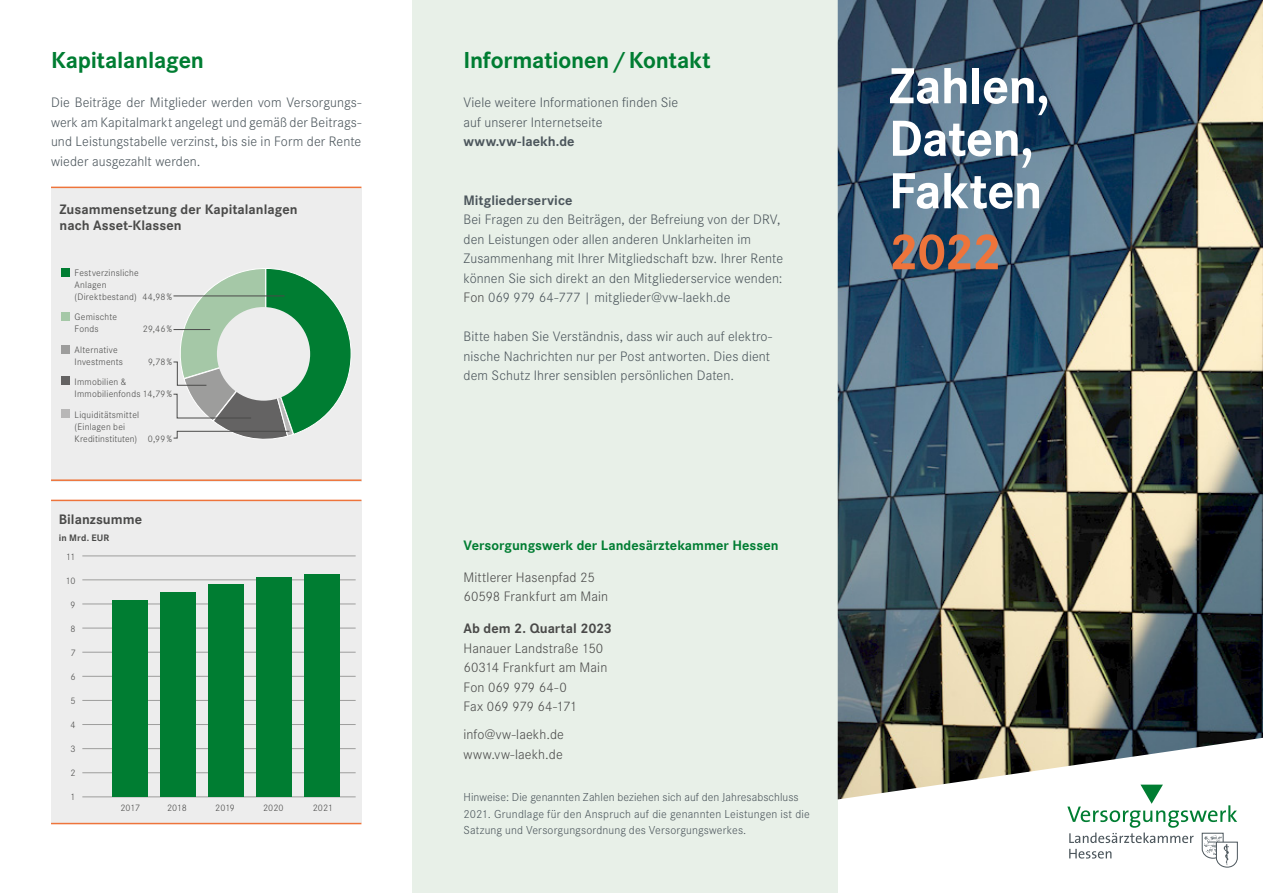
<style>
.page{position:relative;width:1263px;height:893px;background:#fff}
.page>*{position:absolute;margin:0;border:0;box-sizing:border-box;transform-origin:0 0}
.t1{font:700 52.5px/52.5px "Corporate S";letter-spacing:-.015em;color:#fff}
.t2{font:700 52.5px "Corporate S";color:#ee743b}
.t3{font:700 24px "Corporate S";letter-spacing:-.01em;color:#007d32}
.t4{font:300 14.25px/19.5px "Corporate S";letter-spacing:.005em;color:#4c565c}
.t5{font:300 14.25px/19.5px "Corporate S";letter-spacing:.005em;color:#4a4a49}
.t6{font:700 14.25px/16.5px "Corporate S";color:#4a4a49}
.t7{font:700 14.25px "Corporate S";letter-spacing:.005em;color:#007d32}
.t8{font:700 14.25px "Corporate S";letter-spacing:.005em;color:#4c565c}
.t9{font:300 12px/16.5px "Corporate S";letter-spacing:.01em;color:#4c565c}
.t10{font:300 9.75px/12px "Corporate S";letter-spacing:.02em;color:#4a4a49}
.t11{font:700 9.75px "Corporate S";letter-spacing:.01em;color:#4a4a49}
.s1{color:#4a4a49}
</style>
<div class="page">
<svg style="left:1067px;top:799px;width:170px;height:68px"></svg>
<img style="left:1224px;top:844px;width:6px;height:22px">
<div style="left:412px;top:0;width:426px;height:893px;background:#e8f0e8"></div>
<div style="left:51px;top:501px;width:310px;height:322px;background:#ededed"></div>
<hr style="left:82px;top:796px;width:274px;height:1px;background:#9d9d9c">
<hr style="left:51px;top:823px;width:310px;height:1px;background:#ee743b">
<hr style="left:51px;top:500px;width:310px;height:1px;background:#ee743b">
<div style="left:51px;top:188px;width:310px;height:293px;background:#ededed"></div>
<hr style="left:51px;top:479px;width:310px;height:2px;background:#ee743b">
<hr style="left:51px;top:187px;width:310px;height:1px;background:#ee743b">
<div style="left:61px;top:268px;width:9px;height:9px;background:#007d32"></div>
<div style="left:61px;top:313px;width:9px;height:8px;background:#a5c8a7"></div>
<div style="left:61px;top:345px;width:9px;height:9px;background:#9d9d9c"></div>
<div style="left:61px;top:377px;width:9px;height:8px;background:#646363"></div>
<div style="left:61px;top:409px;width:9px;height:9px;background:#b8b7b7"></div>
<img style="left:838px;top:0;width:425px;height:799px">
<hr style="left:82px;top:579px;width:274px;height:1px;background:#9d9d9c">
<hr style="left:82px;top:604px;width:274px;height:1px;background:#9d9d9c">
<hr style="left:82px;top:556px;width:274px;height:1px;background:#9d9d9c">
<hr style="left:82px;top:628px;width:274px;height:1px;background:#9d9d9c">
<hr style="left:82px;top:652px;width:274px;height:1px;background:#9d9d9c">
<hr style="left:82px;top:676px;width:274px;height:1px;background:#9d9d9c">
<hr style="left:82px;top:700px;width:274px;height:1px;background:#9d9d9c">
<hr style="left:82px;top:724px;width:274px;height:1px;background:#9d9d9c">
<hr style="left:82px;top:748px;width:274px;height:1px;background:#9d9d9c">
<hr style="left:82px;top:772px;width:274px;height:1px;background:#9d9d9c">
<div style="left:305px;top:574px;width:35px;height:222px;background:#007d32"></div>
<div style="left:112px;top:600px;width:35px;height:196px;background:#007d32"></div>
<div style="left:160px;top:592px;width:35px;height:204px;background:#007d32"></div>
<div style="left:209px;top:584px;width:35px;height:212px;background:#007d32"></div>
<div style="left:257px;top:577px;width:35px;height:219px;background:#007d32"></div>
<svg style="left:173px;top:268px;width:178px;height:171px"></svg>
<h2 class="t3" style="left:51px;top:43px;width:155px">Kapitalanlagen</h2>
<p class="t4" style="left:51px;top:92px;width:312px;text-align:justify">Die Beiträge der Mitglieder werden vom Versorgungs&shy;werk am Kapitalmarkt angelegt und gemäß der Beitrags&shy;und Leistungstabelle verzinst, bis sie in Form der Rente wieder ausgezahlt werden.</p>
<p class="t6" style="left:60px;top:200px;width:240px">Zusammensetzung der Kapitalanlagen nach Asset-Klassen</p>
<p class="t10" style="left:75px;top:266px;width:99px">Festverzinsliche<br>Anlagen<br>(Direktbestand) 44,98 %</p>
<p class="t10" style="left:75px;top:310px;width:44px">Gemischte<br>Fonds</p>
<p class="t10" style="left:143px;top:322px;width:30px">29,46 %</p>
<p class="t10" style="left:75px;top:343px;width:50px">Alternative<br>Investments</p>
<p class="t10" style="left:148px;top:355px;width:25px">9,78 %</p>
<p class="t10" style="left:75px;top:375px;width:99px">Immobilien &amp;<br>Immobilienfonds 14,79 %</p>
<p class="t10" style="left:75px;top:408px;width:99px">Liquiditätsmittel (Einlagen bei<br>Kreditinstituten) 0,99 %</p>
<p class="t6" style="left:59px;top:510px;width:85px">Bilanzsumme</p>
<p class="t11" style="left:59px;top:531px;width:52px">in Mrd. EUR</p>
<p class="t10" style="left:66px;top:550px;width:11px">11</p>
<p class="t10" style="left:66px;top:574px;width:11px">10</p>
<p class="t10" style="left:71px;top:598px;width:7px">9</p>
<p class="t10" style="left:71px;top:622px;width:7px">8</p>
<p class="t10" style="left:71px;top:646px;width:7px">7</p>
<p class="t10" style="left:71px;top:670px;width:7px">6</p>
<p class="t10" style="left:71px;top:694px;width:7px">5</p>
<p class="t10" style="left:71px;top:718px;width:7px">4</p>
<p class="t10" style="left:71px;top:742px;width:7px">3</p>
<p class="t10" style="left:71px;top:766px;width:7px">2</p>
<p class="t10" style="left:71px;top:790px;width:7px">1</p>
<p class="t10" style="left:120px;top:801px;width:21px">2017</p>
<p class="t10" style="left:167px;top:801px;width:21px">2018</p>
<p class="t10" style="left:215px;top:801px;width:21px">2019</p>
<p class="t10" style="left:263px;top:801px;width:22px">2020</p>
<p class="t10" style="left:313px;top:801px;width:22px">2021</p>
<h2 class="t3" style="left:463px;top:43px;width:249px">Informationen / Kontakt</h2>
<p class="t4" style="left:463px;top:92px;width:216px">Viele weitere Informationen finden Sie auf unserer Internetseite</p>
<p class="t8" style="left:463px;top:131px;width:112px">www.vw-laekh.de</p>
<p class="t8" style="left:463px;top:190px;width:111px">Mitgliederservice</p>
<p class="t4" style="left:463px;top:209px;width:321px">Bei Fragen zu den Beiträgen, der Befreiung von der DRV, den Leistungen oder allen anderen Unklarheiten im Zusammenhang mit Ihrer Mitgliedschaft bzw. Ihrer Rente können Sie sich direkt an den Mitgliederservice wenden:<br><span class="s1">Fon</span> 069 979 64-777 | mitglieder@vw-laekh.de</p>
<p class="t4" style="left:463px;top:326px;width:310px">Bitte haben Sie Verständnis, dass wir auch auf elektro&shy;nische Nachrichten nur per Post antworten. Dies dient dem Schutz Ihrer sensiblen persönlichen Daten.</p>
<p class="t7" style="left:463px;top:536px;width:317px">Versorgungswerk der Landesärztekammer Hessen</p>
<p class="t5" style="left:463px;top:566px;width:146px">Mittlerer Hasenpfad 25<br>60598 Frankfurt am Main</p>
<p class="t6" style="left:463px;top:620px;width:150px">Ab dem 2. Quartal 2023</p>
<p class="t5" style="left:463px;top:638px;width:145px">Hanauer Landstraße 150<br>60314 Frankfurt am Main<br>Fon 069 979 64-0<br>Fax 069 979 64-171</p>
<p class="t5" style="left:463px;top:724px;width:102px">info@vw-laekh.de www.vw-laekh.de</p>
<p class="t9" style="left:463px;top:788px;width:348px">Hinweise: Die genannten Zahlen beziehen sich auf den Jahresabschluss<br>2021. Grundlage für den Anspruch auf die genannten Leistungen ist die<br>Satzung und Versorgungsordnung des Versorgungswerkes.</p>
<h1 class="t1" style="left:889px;top:58px;width:163px">Zahlen,<br>Daten,<br>Fakten</h1>
<h1 class="t2" style="left:889px;top:216px;width:114px">2022</h1>
</div>
